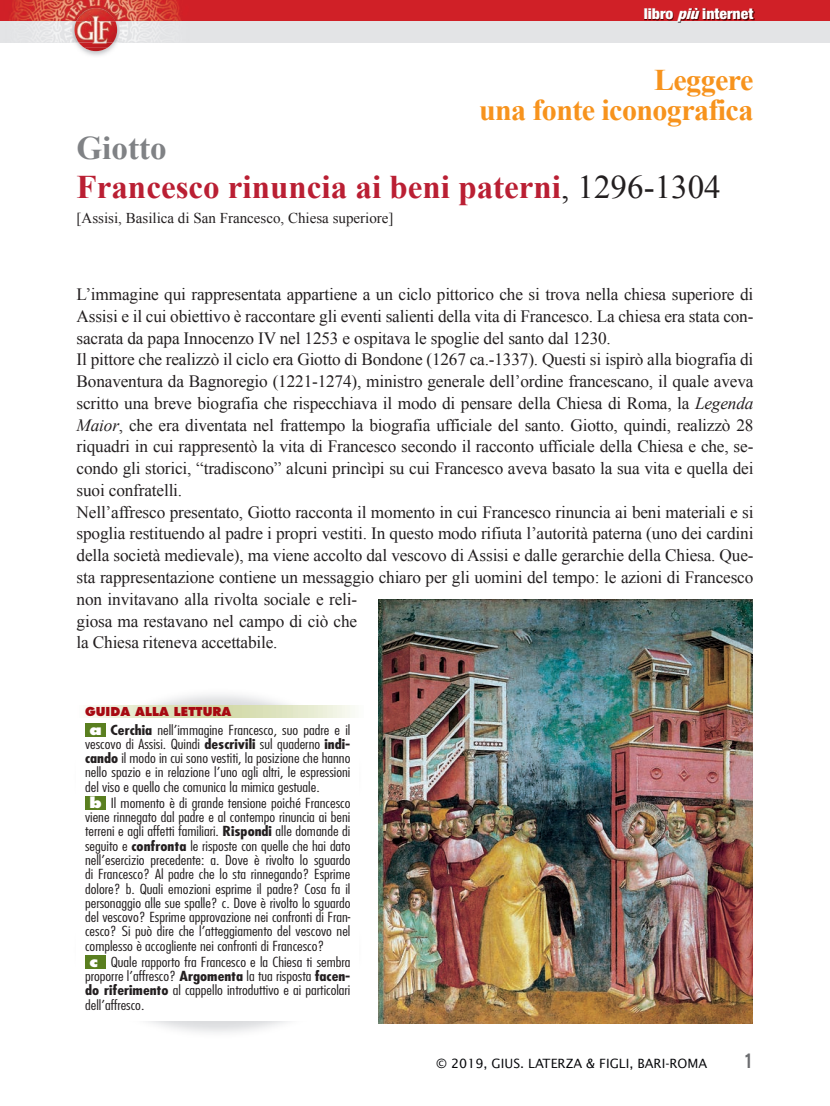
<style>
.page{position:relative;width:830px;height:1106px;background:#fff}
.page>*{position:absolute;margin:0;border:0;box-sizing:border-box;transform-origin:0 0}
.t1{font:700 33px/39px "Times New Roman";color:#ba1f33}
.t2{font:700 30px/30px "Times New Roman";letter-spacing:-.02em;color:#f7931d;text-align:right}
.t3{font:700 19.5px "British Council Sans";color:#6c6d70;scale:.8 1}
.t4{font:17.25px/21.8px "Times New Roman";letter-spacing:-.01em;color:#231f20}
.t5{font:15px "Times New Roman";color:#231f20}
.t6{font:900 condensed 15px "Helvetica Neue LT Std";color:#fff;scale:1.05 1}
.t7{font:300 condensed 13.5px/14.2px "Futura Std";color:#231f20;text-align:justify;scale:1.2 1}
.t8{font:12.75px "Lucida Sans Std";color:#050609}
.t9{font:800 12px "Futura Std";color:#a70a12}
.s1{font-style:italic}
.s2{color:#808285}
.s3{font-weight:400;color:#231f20}
.s4{font-weight:800;font-stretch:normal;font-size:14.25px;color:#fff}
.s5{font-weight:700}
</style>
<div class="page">
<div style="left:0;top:0;width:829px;height:26px;background:#d02027"></div>
<img style="left:9px;top:0;width:172px;height:21px">
<div style="left:0;top:21px;width:829px;height:22px;background:#e3e4e6"></div>
<img style="left:70px;top:6px;width:52px;height:50px">
<img style="left:84px;top:48px;width:23px;height:3px">
<img style="left:79px;top:43px;width:34px;height:5px">
<img style="left:76px;top:9px;width:39px;height:12px">
<img style="left:74px;top:21px;width:43px;height:22px">
<img style="left:644px;top:9px;width:109px;height:14px">
<img style="left:378px;top:599px;width:374px;height:424px">
<svg style="left:80px;top:705px;width:282px;height:12px"></svg>
<div style="left:85px;top:723px;width:21px;height:13px;background:#5a7f20"></div>
<div style="left:85px;top:796px;width:21px;height:14px;background:#5a7f20"></div>
<div style="left:85px;top:955px;width:21px;height:14px;background:#5a7f20"></div>
<p class="t6" style="left:643px;top:5px;width:106px">libro <span class="s1">più</span>internet</p>
<h2 class="t2" style="left:479px;top:64px;width:276px">Leggere<br>una fonte iconografica</h2>
<h1 class="t1" style="left:77px;top:128px;width:645px"><span class="s2">Giotto<br></span>Francesco rinuncia ai beni paterni<span class="s3">, 1296-1304</span></h1>
<p class="t5" style="left:77px;top:208px;width:318px">[Assisi, Basilica di San Francesco, Chiesa superiore]</p>
<p class="t4" style="left:77px;top:283px;width:678px">L’immagine qui rappresentata appartiene a un ciclo pittorico che si trova nella chiesa superiore di Assisi e il cui obiettivo è raccontare gli eventi salienti della vita di Francesco. La chiesa era stata con&shy;sacrata da papa Innocenzo IV nel 1253 e ospitava le spoglie del santo dal 1230.<br>Il pittore che realizzò il ciclo era Giotto di Bondone (1267 ca.-1337). Questi si ispirò alla biografia di Bonaventura da Bagnoregio (1221-1274), ministro generale dell’ordine francescano, il quale aveva scritto una breve biografia che rispecchiava il modo di pensare della Chiesa di Roma, la <span class="s1">Legenda Maior</span>, che era diventata nel frattempo la biografia ufficiale del santo. Giotto, quindi, realizzò 28 riquadri in cui rappresentò la vita di Francesco secondo il racconto ufficiale della Chiesa e che, se&shy;condo gli storici, “tradiscono” alcuni princìpi su cui Francesco aveva basato la sua vita e quella dei suoi confratelli.<br>Nell’affresco presentato, Giotto racconta il momento in cui Francesco rinuncia ai beni materiali e si spoglia restituendo al padre i propri vestiti. In questo modo rifiuta l’autorità paterna (uno dei cardini della società medievale), ma viene accolto dal vescovo di Assisi e dalle gerarchie della Chiesa. Que&shy;sta rappresentazione contiene un messaggio chiaro per gli uomini del tempo: le azioni di Francesco non invitavano alla rivolta sociale e reli-<br>giosa ma restavano nel campo di ciò che<br>la Chiesa riteneva accettabile.</p>
<p class="t9" style="left:85px;top:704px;width:148px">GUIDA ALLA LETTURA</p>
<p class="t7" style="left:85px;top:722px;width:222px;text-indent:4px"><span class="s4">a</span> <span class="s5">Cerchia</span> nell’immagine Francesco, suo padre e il vescovo di Assisi. Quindi <span class="s5">descrivili</span> sul quaderno <span class="s5">indi&shy;cando</span> il modo in cui sono vestiti, la posizione che hanno nello spazio e in relazione l’uno agli altri, le espressioni del viso e quello che comunica la mimica gestuale.</p>
<p class="t7" style="left:85px;top:795px;width:222px;text-indent:4px"><span class="s4">b</span> Il momento è di grande tensione poiché Francesco viene rinnegato dal padre e al contempo rinuncia ai beni terreni e agli affetti familiari. <span class="s5">Rispondi</span> alle domande di seguito e <span class="s5">confronta</span> le risposte con quelle che hai dato nell’esercizio precedente: a. Dove è rivolto lo sguardo di Francesco? Al padre che lo sta rinnegando? Esprime dolore? b. Quali emozioni esprime il padre? Cosa fa il personaggio alle sue spalle? c. Dove è rivolto lo sguardo del vescovo? Esprime approvazione nei confronti di Fran&shy;cesco? Si può dire che l’atteggiamento del vescovo nel complesso è accogliente nei confronti di Francesco?</p>
<p class="t7" style="left:85px;top:954px;width:222px;text-indent:4px"><span class="s4">c</span> Quale rapporto fra Francesco e la Chiesa ti sembra proporre l’affresco? <span class="s5">Argomenta</span> la tua risposta <span class="s5">facen&shy;do riferimento</span> al cappello introduttivo e ai particolari dell’affresco.</p>
<p class="t8" style="left:436px;top:1055px;width:272px">© 2019, GIUS. LATERZA &amp; FIGLI, BARI-ROMA</p>
<p class="t3" style="left:743px;top:1048px;width:14px">1</p>
</div>
